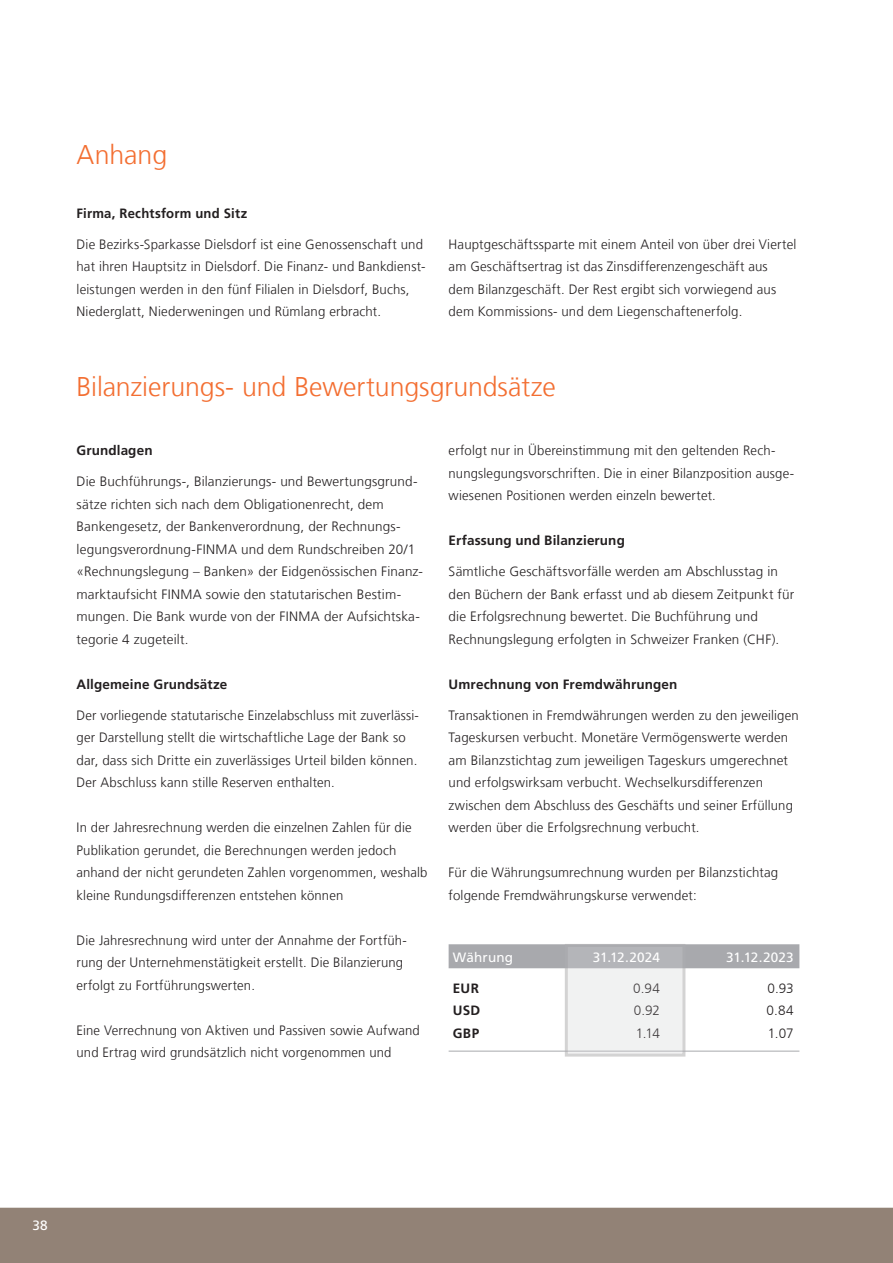
<style>
.page{position:relative;width:893px;height:1263px;background:#fff}
.page>*{position:absolute;margin:0;border:0;box-sizing:border-box;transform-origin:0 0}
.t1{font:300 27px "Frutiger LT Com";letter-spacing:-.005em;color:#f36e31}
.t2{font:300 13.5px/22.5px "Frutiger LT Com";letter-spacing:.015em;color:#231f20}
.t3{font:700 13.5px "Frutiger LT Com";letter-spacing:.01em;color:#231f20}
.t4{font:13.5px "Frutiger LT Com";letter-spacing:.01em;color:#fff}
</style>
<div class="page">
<svg style="left:0;top:944px;width:893px;height:319px"></svg>
<div style="left:449px;top:944px;width:350px;height:24px;background:#a8a9ad"></div>
<hr style="left:449px;top:1051px;width:350px;height:1px;background:#a8a9ad">
<svg style="left:569px;top:948px;width:112px;height:104px;fill:#f1f2f2"></svg>
<h1 class="t1" style="left:77px;top:139px;width:92px">Anhang</h1>
<p class="t3" style="left:77px;top:205px;width:172px">Firma, Rechtsform und Sitz</p>
<p class="t2" style="left:77px;top:233px;width:351px">Die Bezirks-Sparkasse Dielsdorf ist eine Genossenschaft und hat ihren Hauptsitz in Dielsdorf. Die Finanz- und Bankdienst&shy;leistungen werden in den fünf Filialen in Dielsdorf, Buchs, Niederglatt, Niederweningen und Rümlang erbracht.</p>
<p class="t2" style="left:449px;top:233px;width:349px">Hauptgeschäftssparte mit einem Anteil von über drei Viertel am Geschäftsertrag ist das Zinsdifferenzengeschäft aus dem Bilanzgeschäft. Der Rest ergibt sich vorwiegend aus dem Kommissions- und dem Liegenschaftenerfolg.</p>
<h1 class="t1" style="left:77px;top:371px;width:481px">Bilanzierungs- und Bewertungsgrundsätze</h1>
<p class="t3" style="left:77px;top:443px;width:78px">Grundlagen</p>
<p class="t2" style="left:77px;top:470px;width:348px">Die Buchführungs-, Bilanzierungs- und Bewertungsgrund&shy;sätze richten sich nach dem Obligationenrecht, dem Bankengesetz, der Bankenverordnung, der Rechnungs&shy;legungsverordnung-FINMA und dem Rundschreiben 20/1 «Rechnungslegung – Banken» der Eidgenössischen Finanz&shy;marktaufsicht FINMA sowie den statutarischen Bestim&shy;mungen. Die Bank wurde von der FINMA der Aufsichtska&shy;tegorie 4 zugeteilt.</p>
<p class="t3" style="left:77px;top:676px;width:152px">Allgemeine Grundsätze</p>
<p class="t2" style="left:77px;top:704px;width:344px">Der vorliegende statutarische Einzelabschluss mit zuverlässi&shy;ger Darstellung stellt die wirtschaftliche Lage der Bank so dar, dass sich Dritte ein zuverlässiges Urteil bilden können.<br>Der Abschluss kann stille Reserven enthalten.</p>
<p class="t2" style="left:77px;top:816px;width:352px">In der Jahresrechnung werden die einzelnen Zahlen für die Publikation gerundet, die Berechnungen werden jedoch anhand der nicht gerundeten Zahlen vorgenommen, weshalb kleine Rundungsdifferenzen entstehen können</p>
<p class="t2" style="left:77px;top:929px;width:332px">Die Jahresrechnung wird unter der Annahme der Fortfüh&shy;rung der Unternehmenstätigkeit erstellt. Die Bilanzierung erfolgt zu Fortführungswerten.</p>
<p class="t2" style="left:77px;top:1019px;width:345px">Eine Verrechnung von Aktiven und Passiven sowie Aufwand und Ertrag wird grundsätzlich nicht vorgenommen und</p>
<p class="t2" style="left:449px;top:439px;width:347px">erfolgt nur in Übereinstimmung mit den geltenden Rech&shy;nungslegungsvorschriften. Die in einer Bilanzposition ausge&shy;wiesenen Positionen werden einzeln bewertet.</p>
<p class="t3" style="left:449px;top:533px;width:178px">Erfassung und Bilanzierung</p>
<p class="t2" style="left:449px;top:560px;width:347px">Sämtliche Geschäftsvorfälle werden am Abschlusstag in den Büchern der Bank erfasst und ab diesem Zeitpunkt für die Erfolgsrechnung bewertet. Die Buchführung und Rechnungslegung erfolgten in Schweizer Franken (CHF).</p>
<p class="t3" style="left:449px;top:676px;width:230px">Umrechnung von Fremdwährungen</p>
<p class="t2" style="left:449px;top:704px;width:352px">Transaktionen in Fremdwährungen werden zu den jeweiligen Tageskursen verbucht. Monetäre Vermögenswerte werden am Bilanzstichtag zum jeweiligen Tageskurs umgerechnet und erfolgswirksam verbucht. Wechselkursdifferenzen zwischen dem Abschluss des Geschäfts und seiner Erfüllung werden über die Erfolgsrechnung verbucht.</p>
<p class="t2" style="left:449px;top:861px;width:331px">Für die Währungsumrechnung wurden per Bilanzstichtag folgende Fremdwährungskurse verwendet:</p>
<p class="t4" style="left:453px;top:949px;width:62px">Währung</p>
<p class="t4" style="left:593px;top:949px;width:69px">31.12.2024</p>
<p class="t4" style="left:726px;top:949px;width:69px">31.12.2023</p>
<p class="t3" style="left:453px;top:980px;width:28px">EUR</p>
<p class="t2" style="left:633px;top:977px;width:28px">0.94</p>
<p class="t2" style="left:767px;top:977px;width:28px">0.93</p>
<p class="t3" style="left:453px;top:1003px;width:29px">USD</p>
<p class="t2" style="left:634px;top:999px;width:28px">0.92</p>
<p class="t2" style="left:766px;top:999px;width:29px">0.84</p>
<p class="t3" style="left:453px;top:1025px;width:28px">GBP</p>
<p class="t2" style="left:636px;top:1022px;width:26px">1.14</p>
<p class="t2" style="left:768px;top:1022px;width:27px">1.07</p>
<p class="t4" style="left:33px;top:1217px;width:17px">38</p>
</div>
